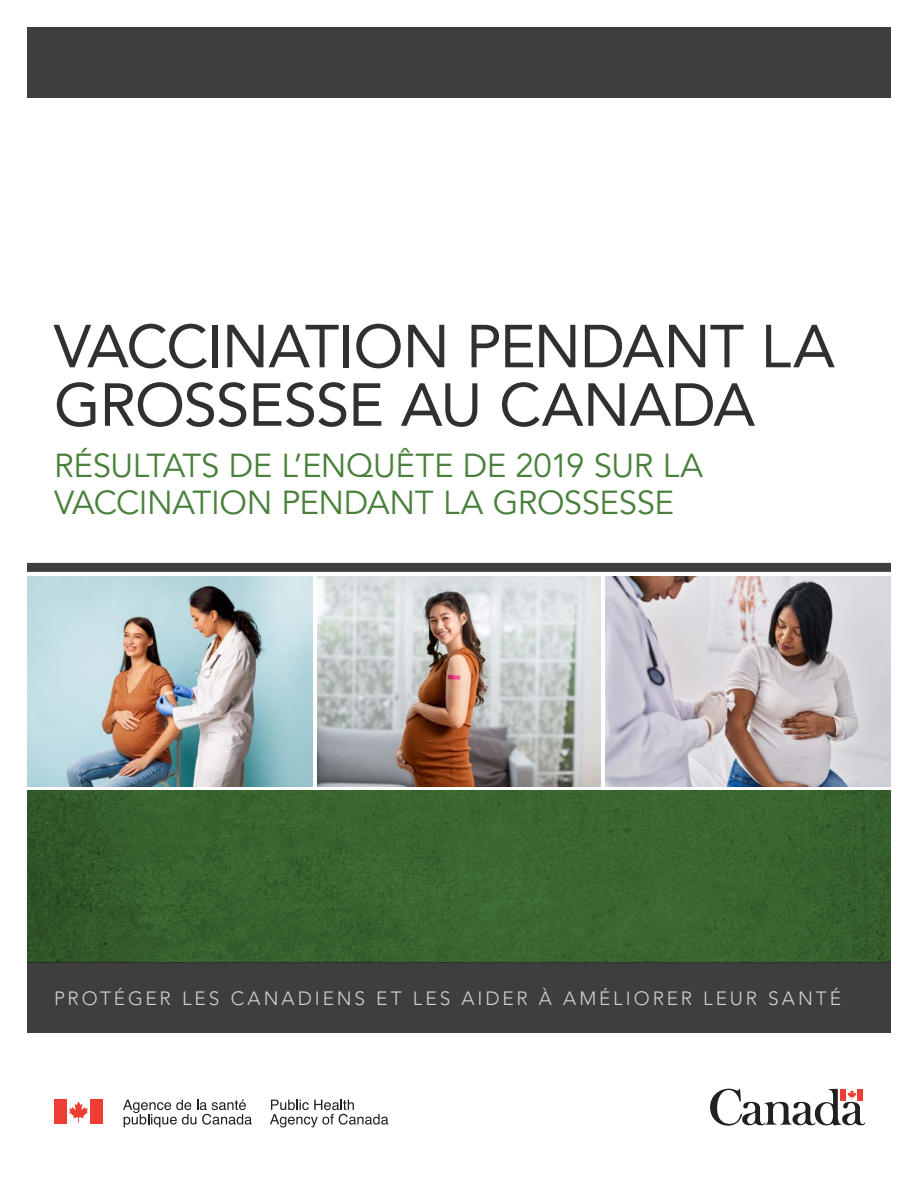
<style>
.page{position:relative;width:918px;height:1188px;background:#fff}
.page>*{position:absolute;margin:0;border:0;box-sizing:border-box;transform-origin:0 0}
.Cover_Page_-_Title{font:60px/58.5px "Avenir LT Std";letter-spacing:-.02em;color:#312f30}
.Cover_Page_-_Subtitl{font:33px/37.5px "Avenir LT Std";letter-spacing:-.015em;color:#49803b}
.t1{font:300 19.2px "Avenir LT Std";letter-spacing:.155em;color:#d1d2d4}
</style>
<div class="page">
<svg style="left:710px;top:1089px;width:155px;height:37px"></svg>
<svg style="left:270px;top:1100px;width:118px;height:28px"></svg>
<svg style="left:123px;top:1099px;width:129px;height:28px"></svg>
<div style="left:54px;top:1099px;width:12px;height:25px;background:#ee3e34"></div>
<svg style="left:69px;top:1101px;width:19px;height:21px"></svg>
<div style="left:91px;top:1099px;width:12px;height:25px;background:#ee3e34"></div>
<div style="left:27px;top:563px;width:864px;height:9px;background:#3e3e3f"></div>
<div style="left:27px;top:27px;width:864px;height:70px;background:#3e3e3f"></div>
<img style="left:27px;top:576px;width:286px;height:210px">
<img style="left:317px;top:576px;width:284px;height:210px">
<img style="left:605px;top:576px;width:286px;height:210px">
<div style="left:27px;top:962px;width:864px;height:70px;background:#3e3e3f"></div>
<img style="left:27px;top:791px;width:864px;height:171px">
<p class="Cover_Page_-_Title" style="left:54px;top:318px;width:783px">VACCINATION PENDANT LA<br>GROSSESSE AU CANADA</p>
<p class="Cover_Page_-_Subtitl" style="left:54px;top:448px;width:651px">RÉSULTATS DE L’ENQUÊTE DE 2019 SUR LA<br>VACCINATION PENDANT LA GROSSESSE</p>
<p class="t1" style="left:54px;top:987px;width:789px">PROTÉGER LES CANADIENS ET LES AIDER À AMÉLIORER LEUR SANTÉ</p>
</div>
